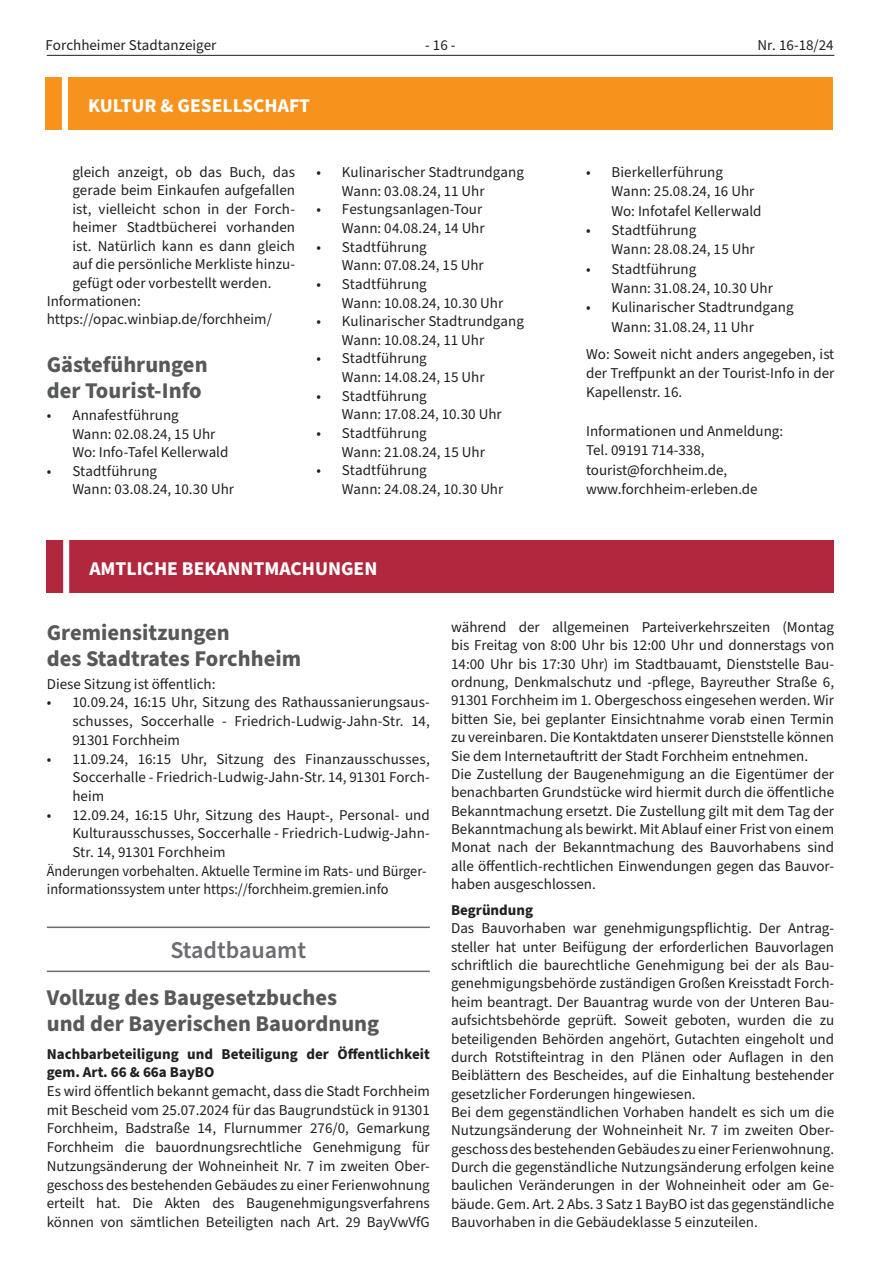
<style>
.page{position:relative;width:881px;height:1263px;background:#fff}
.page>*{position:absolute;margin:0;border:0;box-sizing:border-box;transform-origin:0 0}
.t1{font:600 24px "Source Sans Pro";color:#6c6d70}
.t2{font:700 22.5px/26.2px "Source Sans Pro";color:#57585a}
.t3{font:700 19.5px "Source Sans Pro";color:#fff}
.t4{font:15px/18.3px "Source Sans Pro";color:#231f20}
.t5{font:15px "Source Sans Pro";color:#231f20;scale:.95 1}
.t6{font:700 15px/18.8px "Source Sans Pro";color:#231f20}
</style>
<div class="page">
<hr style="left:47px;top:55px;width:787px;height:1px;background:#231f20">
<div style="left:45px;top:77px;width:787px;height:52px;background:#f7931d"></div>
<div style="left:62px;top:77px;width:6px;height:53px;background:#fff"></div>
<div style="left:47px;top:540px;width:786px;height:53px;background:#b1283e"></div>
<div style="left:63px;top:540px;width:6px;height:54px;background:#fff"></div>
<hr style="left:47px;top:926px;width:382px;height:2px;background:#6c6d70">
<hr style="left:47px;top:970px;width:382px;height:2px;background:#6c6d70">
<p class="t4" style="left:45px;top:37px;width:172px">Forchheimer Stadtanzeiger</p>
<p class="t4" style="left:425px;top:37px;width:32px">- 16 -</p>
<p class="t4" style="left:757px;top:37px;width:78px">Nr. 16-18/24</p>
<h3 class="t3" style="left:88px;top:92px;width:223px">KULTUR &amp; GESELLSCHAFT</h3>
<p class="t4" style="left:72px;top:163px;width:224px">gleich anzeigt, ob das Buch, das</p>
<p class="t4" style="left:72px;top:182px;width:224px">gerade beim Einkaufen aufgefallen</p>
<p class="t4" style="left:72px;top:200px;width:224px">ist, vielleicht schon in der Forch-</p>
<p class="t4" style="left:72px;top:219px;width:224px">heimer Stadtbücherei vorhanden</p>
<p class="t4" style="left:72px;top:237px;width:224px">ist. Natürlich kann es dann gleich</p>
<p class="t4" style="left:72px;top:255px;width:224px">auf die persönliche Merkliste hinzu-</p>
<p class="t4" style="left:72px;top:274px;width:200px">gefügt oder vorbestellt werden.</p>
<p class="t4" style="left:47px;top:292px;width:96px">Informationen:</p>
<p class="t4" style="left:47px;top:311px;width:226px">https://opac.winbiap.de/forchheim/</p>
<h2 class="t2" style="left:47px;top:352px;width:162px">Gästeführungen der Tourist-Info</h2>
<p class="t4" style="left:72px;top:406px;width:157px;text-indent:-26px">• Annafestführung<br>Wann: 02.08.24, 15 Uhr<br>Wo: Info-Tafel Kellerwald</p>
<p class="t4" style="left:72px;top:462px;width:163px;text-indent:-26px">• Stadtführung<br>Wann: 03.08.24, 10.30 Uhr</p>
<p class="t4" style="left:342px;top:163px;width:183px;text-indent:-26px">• Kulinarischer Stadtrundgang<br>Wann: 03.08.24, 11 Uhr</p>
<p class="t4" style="left:316px;top:200px;width:170px;text-align:right">• Festungsanlagen-Tour<br>Wann: 04.08.24, 14 Uhr</p>
<p class="t4" style="left:342px;top:238px;width:143px;text-indent:-26px">• Stadtführung<br>Wann: 07.08.24, 15 Uhr</p>
<p class="t4" style="left:342px;top:275px;width:163px;text-indent:-26px">• Stadtführung<br>Wann: 10.08.24, 10.30 Uhr</p>
<p class="t4" style="left:342px;top:312px;width:183px;text-indent:-26px">• Kulinarischer Stadtrundgang<br>Wann: 10.08.24, 11 Uhr</p>
<p class="t4" style="left:342px;top:350px;width:144px;text-indent:-26px">• Stadtführung<br>Wann: 14.08.24, 15 Uhr</p>
<p class="t4" style="left:342px;top:387px;width:161px;text-indent:-26px">• Stadtführung<br>Wann: 17.08.24, 10.30 Uhr</p>
<p class="t4" style="left:342px;top:424px;width:144px;text-indent:-26px">• Stadtführung<br>Wann: 21.08.24, 15 Uhr</p>
<p class="t4" style="left:342px;top:461px;width:163px;text-indent:-26px">• Stadtführung<br>Wann: 24.08.24, 10.30 Uhr</p>
<h3 class="t3" style="left:89px;top:555px;width:289px">AMTLICHE BEKANNTMACHUNGEN</h3>
<p class="t4" style="left:611px;top:163px;width:151px;line-height:19.4px;text-indent:-26px">• Bierkellerführung<br>Wann: 25.08.24, 16 Uhr<br>Wo: Infotafel Kellerwald</p>
<p class="t4" style="left:611px;top:221px;width:145px;line-height:19.4px;text-indent:-26px">• Stadtführung<br>Wann: 28.08.24, 15 Uhr</p>
<p class="t4" style="left:611px;top:259px;width:163px;line-height:19.4px;text-indent:-26px">• Stadtführung<br>Wann: 31.08.24, 10.30 Uhr</p>
<p class="t4" style="left:611px;top:298px;width:183px;line-height:19.4px;text-indent:-26px">• Kulinarischer Stadtrundgang<br>Wann: 31.08.24, 11 Uhr</p>
<p class="t4" style="left:586px;top:344px;width:250px;line-height:19.4px;text-align:justify">Wo: Soweit nicht anders angegeben, ist der Treffpunkt an der Tourist-Info in der Kapellenstr. 16.</p>
<p class="t4" style="left:586px;top:422px;width:199px;line-height:19.4px">Informationen und Anmeldung:<br>Tel. 09191 714-338, tourist@forchheim.de, www.forchheim-erleben.de</p>
<h2 class="t2" style="left:47px;top:620px;width:256px">Gremiensitzungen<br>des Stadtrates Forchheim</h2>
<p class="t4" style="left:47px;top:675px;width:170px">Diese Sitzung ist öffentlich:</p>
<p class="t4" style="left:72px;top:694px;width:359px;line-height:18.8px;text-align:justify;text-indent:-26px">• 10.09.24, 16:15 Uhr, Sitzung des Rathaussanierungsaus&shy;schusses, Soccerhalle - Friedrich-Ludwig-Jahn-Str. 14, 91301 Forchheim</p>
<p class="t4" style="left:72px;top:750px;width:359px;line-height:18.8px;text-align:justify;text-indent:-26px">• 11.09.24, 16:15 Uhr, Sitzung des Finanzausschusses, Soccerhalle - Friedrich-Ludwig-Jahn-Str. 14, 91301 Forch&shy;heim</p>
<p class="t4" style="left:47px;top:806px;width:384px">• 12.09.24, 16:15 Uhr, Sitzung des Haupt-, Personal- und</p>
<p class="t4" style="left:72px;top:825px;width:359px">Kulturausschusses, Soccerhalle - Friedrich-Ludwig-Jahn-</p>
<p class="t4" style="left:72px;top:843px;width:155px">Str. 14, 91301 Forchheim</p>
<p class="t5" style="left:47px;top:861px;width:401px">Änderungen vorbehalten. Aktuelle Termine im Rats- und Bürger-</p>
<p class="t5" style="left:47px;top:879px;width:361px">informationssystem unter https://forchheim.gremien.info</p>
<h1 class="t1" style="left:170px;top:934px;width:137px">Stadtbauamt</h1>
<h2 class="t2" style="left:47px;top:985px;width:334px">Vollzug des Baugesetzbuches und der Bayerischen Bauordnung</h2>
<p class="t6" style="left:47px;top:1045px;width:384px">Nachbarbeteiligung und Beteiligung der Öffentlichkeit gem. Art. 66 &amp; 66a BayBO</p>
<p class="t4" style="left:47px;top:1082px;width:384px;line-height:18.8px;text-align:justify">Es wird öffentlich bekannt gemacht, dass die Stadt Forchheim mit Bescheid vom 25.07.2024 für das Baugrundstück in 91301<br>Forchheim, Badstraße 14, Flurnummer 276/0, Gemarkung Forchheim die bauordnungsrechtliche Genehmigung für Nutzungsänderung der Wohneinheit Nr. 7 im zweiten Ober&shy;geschoss des bestehenden Gebäudes zu einer Ferienwohnung erteilt hat. Die Akten des Baugenehmigungsverfahrens können von sämtlichen Beteiligten nach Art. 29 BayVwVfG</p>
<p class="t4" style="left:451px;top:618px;width:384px">während der allgemeinen Parteiverkehrszeiten (Montag bis Freitag von 8:00 Uhr bis 12:00 Uhr und donnerstags von 14:00 Uhr bis 17:30 Uhr) im Stadtbauamt, Dienststelle Bau&shy;ordnung, Denkmalschutz und -pflege, Bayreuther Straße 6, 91301 Forchheim im 1. Obergeschoss eingesehen werden. Wir bitten Sie, bei geplanter Einsichtnahme vorab einen Termin zu vereinbaren. Die Kontaktdaten unserer Dienststelle können Sie dem Internetauftritt der Stadt Forchheim entnehmen.<br>Die Zustellung der Baugenehmigung an die Eigentümer der benachbarten Grundstücke wird hiermit durch die öffentliche Bekanntmachung ersetzt. Die Zustellung gilt mit dem Tag der Bekanntmachung als bewirkt. Mit Ablauf einer Frist von einem Monat nach der Bekanntmachung des Bauvorhabens sind alle öffentlich-rechtlichen Einwendungen gegen das Bauvor&shy;haben ausgeschlossen.</p>
<p class="t6" style="left:451px;top:901px;width:84px">Begründung</p>
<p class="t4" style="left:451px;top:920px;width:384px">Das Bauvorhaben war genehmigungspflichtig. Der Antrag&shy;steller hat unter Beifügung der erforderlichen Bauvorlagen schriftlich die baurechtliche Genehmigung bei der als Bau&shy;genehmigungsbehörde zuständigen Großen Kreisstadt Forch&shy;heim beantragt. Der Bauantrag wurde von der Unteren Bau&shy;aufsichtsbehörde geprüft. Soweit geboten, wurden die zu beteiligenden Behörden angehört, Gutachten eingeholt und durch Rotstifteintrag in den Plänen oder Auflagen in den Beiblättern des Bescheides, auf die Einhaltung bestehender gesetzlicher Forderungen hingewiesen.<br>Bei dem gegenständlichen Vorhaben handelt es sich um die Nutzungsänderung der Wohneinheit Nr. 7 im zweiten Ober&shy;geschoss des bestehenden Gebäudes zu einer Ferienwohnung.<br>Durch die gegenständliche Nutzungsänderung erfolgen keine baulichen Veränderungen in der Wohneinheit oder am Ge&shy;bäude. Gem. Art. 2 Abs. 3 Satz 1 BayBO ist das gegenständliche Bauvorhaben in die Gebäudeklasse 5 einzuteilen.</p>
</div>
